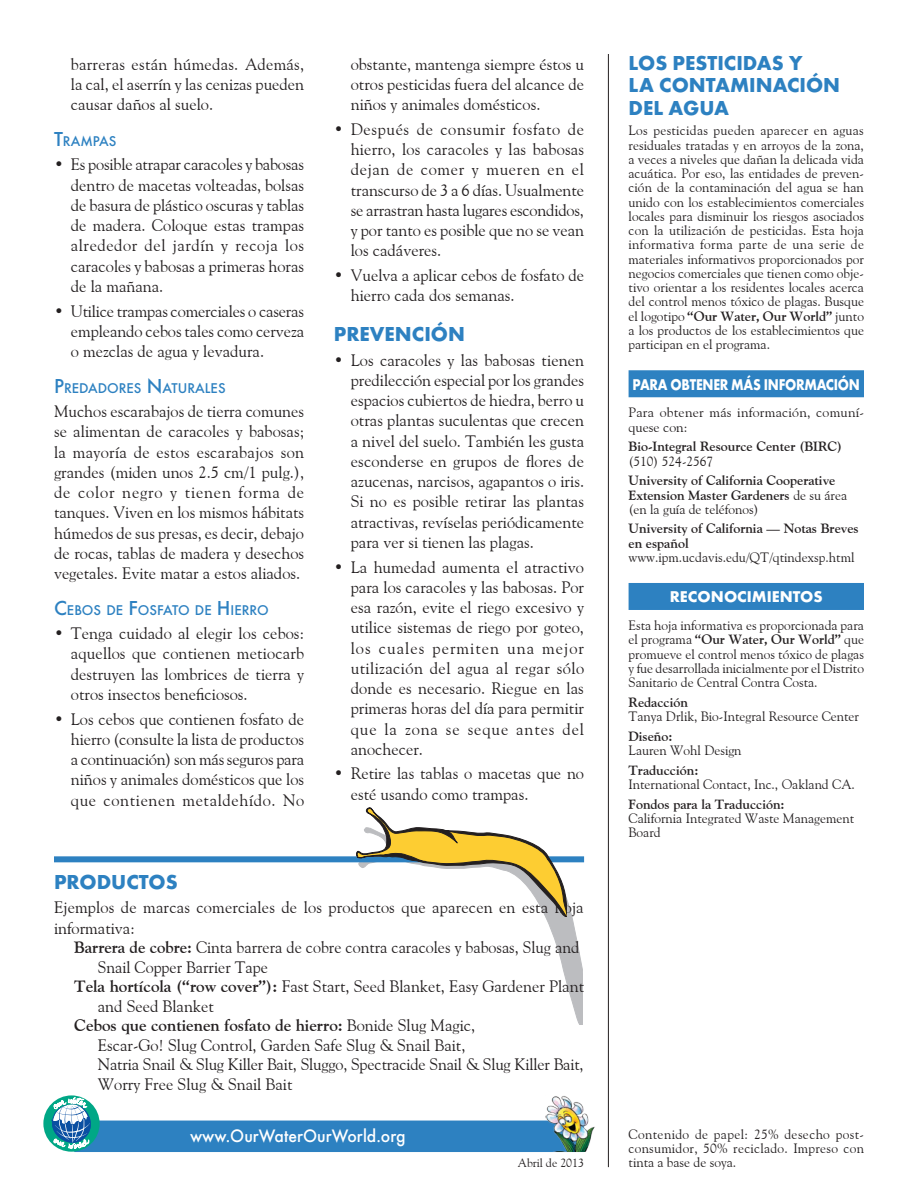
<style>
.page{position:relative;width:918px;height:1188px;background:#fff}
.page>*{position:absolute;margin:0;border:0;box-sizing:border-box;transform-origin:0 0}
.Sidebar_SubH_1{font:700 21px/22.5px "Futura T";color:#2d81c1}
.SUBH_1{font:700 21px "Futura T";color:#2d81c1}
.t1{font:500 18.75px "Futura T";color:#fff;scale:.95 1}
.BodBul{font:16.5px/20.2px "Goudy Old Style BT";color:#231f20;text-align:justify}
.Bod_1{font:16.5px/20.2px "Goudy Old Style BT";letter-spacing:.005em;color:#231f20}
.Prod{font:16.5px/19.5px "Goudy Old Style BT";color:#231f20}
.Sidebar_reversed{font:700 16.2px "Futura T";letter-spacing:-.02em;color:#fff;scale:.85 1}
.Sidebar_reversed-2{font:700 16.2px "Futura T";color:#fff}
.SubH_2_blue{font:500 14.7px "Futura T";color:#2d81c1}
.SIdebar_Bod_1{font:13.5px/14.2px "Goudy Old Style BT";color:#231f20;text-align:justify}
.Contact_1{font:700 13.5px/14.2px "Goudy Old Style BT";color:#231f20}
.Contact_1-2{font:13.5px/14.2px "Goudy Old Style BT";color:#231f20}
.Sidebar_Bod_2{font:13.5px/14.2px "Goudy Old Style BT";color:#231f20;text-align:justify}
.PaperContent{font:13.5px/14.2px "Goudy Old Style BT";letter-spacing:.02em;color:#231f20;text-align:justify}
.t2{font:12px "Goudy Old Style BT";color:#231f20}
.s1{font-size:21px}
.s2{font-weight:700}
.s3{font-weight:400}
</style>
<div class="page">
<svg style="left:545px;top:862px;width:38px;height:163px"></svg>
<div style="left:54px;top:856px;width:530px;height:6px;background:#2d81c1"></div>
<hr style="left:608px;top:54px;width:1px;height:1113px;background:#231f20">
<div style="left:629px;top:370px;width:235px;height:27px;background:#2d81c1"></div>
<div style="left:629px;top:583px;width:235px;height:27px;background:#2d81c1"></div>
<svg style="left:356px;top:807px;width:211px;height:110px"></svg>
<div style="left:74px;top:1121px;width:510px;height:31px;background:#2d81c1"></div>
<img style="left:545px;top:1096px;width:50px;height:56px">
<div style="left:43px;top:1095px;width:57px;height:57px;background:#00a786;border-radius:50%"></div>
<svg style="left:51px;top:1095px;width:41px;height:57px"></svg>
<p class="BodBul" style="left:71px;top:54px;width:235px">barreras están húmedas. Además, la cal, el aserrín y las cenizas pueden causar daños al suelo.</p>
<p class="SubH_2_blue" style="left:54px;top:132px;width:64px"><span class="s1">T</span>RAMPAS</p>
<p class="BodBul" style="left:71px;top:154px;width:235px;text-indent:-17px">• Es posible atrapar caracoles y babosas dentro de macetas volteadas, bolsas de basura de plástico oscuras y tablas de madera. Coloque estas trampas alrededor del jardín y recoja los caracoles y babosas a primeras horas de la mañana.</p>
<p class="BodBul" style="left:71px;top:300px;width:235px;text-indent:-17px">• Utilice trampas comerciales o caseras empleando cebos tales como cerveza o mezclas de agua y levadura.</p>
<p class="SubH_2_blue" style="left:54px;top:379px;width:173px"><span class="s1">P</span>REDADORES <span class="s1">N</span>ATURALES</p>
<p class="Bod_1" style="left:54px;top:401px;width:252px;text-align:justify">Muchos escarabajos de tierra comunes se alimentan de caracoles y babosas; la mayoría de estos escarabajos son grandes (miden unos 2.5 cm/1 pulg.), de color negro y tienen forma de tanques. Viven en los mismos hábitats húmedos de sus presas, es decir, debajo de rocas, tablas de madera y desechos vegetales. Evite matar a estos aliados.</p>
<p class="SubH_2_blue" style="left:54px;top:601px;width:216px"><span class="s1">C</span>EBOS DE <span class="s1">F</span>OSFATO DE <span class="s1">H</span>IERRO</p>
<p class="BodBul" style="left:71px;top:623px;width:235px;text-indent:-17px">• Tenga cuidado al elegir los cebos: aquellos que contienen metiocarb destruyen las lombrices de tierra y otros insectos beneficiosos.</p>
<p class="BodBul" style="left:71px;top:708px;width:235px;text-indent:-17px">• Los cebos que contienen fosfato de hierro (consulte la lista de productos a continuación) son más seguros para niños y animales domésticos que los que contienen metaldehído. No</p>
<p class="BodBul" style="left:351px;top:54px;width:235px">obstante, mantenga siempre éstos u otros pesticidas fuera del alcance de niños y animales domésticos.</p>
<p class="BodBul" style="left:351px;top:119px;width:235px;text-indent:-17px">• Después de consumir fosfato de hierro, los caracoles y las babosas dejan de comer y mueren en el transcurso de 3 a 6 días. Usualmente se arrastran hasta lugares escondidos, y por tanto es posible que no se vean los cadáveres.</p>
<p class="BodBul" style="left:351px;top:265px;width:235px;text-indent:-17px">• Vuelva a aplicar cebos de fosfato de hierro cada dos semanas.</p>
<p class="SUBH_1" style="left:334px;top:322px;width:133px">PREVENCIÓN</p>
<p class="BodBul" style="left:351px;top:350px;width:235px;text-indent:-17px">• Los caracoles y las babosas tienen predilección especial por los grandes espacios cubiertos de hiedra, berro u otras plantas suculentas que crecen a nivel del suelo. También les gusta esconderse en grupos de flores de azucenas, narcisos, agapantos o iris.<br>Si no es posible retirar las plantas atractivas, revíselas periódicamente para ver si tienen las plagas.</p>
<p class="BodBul" style="left:351px;top:556px;width:235px;text-indent:-17px">• La humedad aumenta el atractivo para los caracoles y las babosas. Por esa razón, evite el riego excesivo y utilice sistemas de riego por goteo, los cuales permiten una mejor utilización del agua al regar sólo donde es necesario. Riegue en las primeras horas del día para permitir que la zona se seque antes del anochecer.</p>
<p class="BodBul" style="left:351px;top:763px;width:235px;text-indent:-17px">• Retire las tablas o macetas que no esté usando como trampas.</p>
<p class="SUBH_1" style="left:54px;top:869px;width:125px">PRODUCTOS</p>
<p class="Bod_1" style="left:54px;top:897px;width:531px">Ejemplos de marcas comerciales de los productos que aparecen en esta hoja informativa:</p>
<p class="Prod" style="left:98px;top:937px;width:483px;text-indent:-24px"><span class="s2">Barrera de cobre:</span> Cinta barrera de cobre contra caracoles y babosas, Slug and<br>Snail Copper Barrier Tape</p>
<p class="Prod" style="left:98px;top:976px;width:488px;text-indent:-24px"><span class="s2">Tela hortícola (“row cover”):</span> Fast Start, Seed Blanket, Easy Gardener Plant and Seed Blanket</p>
<p class="Prod" style="left:98px;top:1015px;width:487px;text-indent:-24px"><span class="s2">Cebos que contienen fosfato de hierro:</span> Bonide Slug Magic,<br>Escar-Go! Slug Control, Garden Safe Slug &amp; Snail Bait,<br>Natria Snail &amp; Slug Killer Bait, Sluggo, Spectracide Snail &amp; Slug Killer Bait, Worry Free Slug &amp; Snail Bait</p>
<p class="t1" style="left:190px;top:1124px;width:228px">www.OurWaterOurWorld.org</p>
<p class="t2" style="left:518px;top:1156px;width:68px">Abril de 2013</p>
<p class="Sidebar_SubH_1" style="left:629px;top:51px;width:213px">LOS PESTICIDAS Y<br>LA CONTAMINACIÓN<br>DEL AGUA</p>
<p class="SIdebar_Bod_1" style="left:629px;top:123px;width:237px">Los pesticidas pueden aparecer en aguas residuales tratadas y en arroyos de la zona, a veces a niveles que dañan la delicada vida acuática. Por eso, las entidades de preven&shy;ción de la contaminación del agua se han unido con los establecimientos comerciales locales para disminuir los riesgos asociados con la utilización de pesticidas. Esta hoja informativa forma parte de una serie de materiales informativos proporcionados por negocios comerciales que tienen como obje&shy;tivo orientar a los residentes locales acerca del control menos tóxico de plagas. Busque el logotipo <span class="s2">“Our Water, Our World”</span> junto a los productos de los establecimientos que participan en el programa.</p>
<p class="Sidebar_reversed" style="left:633px;top:375px;width:269px">PARA OBTENER MÁS INFORMACIÓN</p>
<p class="SIdebar_Bod_1" style="left:629px;top:405px;width:237px">Para obtener más información, comuní&shy;quese con:</p>
<p class="Contact_1" style="left:629px;top:439px;width:216px">Bio-Integral Resource Center (BIRC) <span class="s3">(510) 524-2567</span></p>
<p class="Contact_1" style="left:629px;top:473px;width:220px">University of California Cooperative<br>Extension Master Gardeners <span class="s3">de su área (en la guía de teléfonos)</span></p>
<p class="Contact_1" style="left:629px;top:521px;width:232px">University of California — Notas Breves en español <span class="s3">www.ipm.ucdavis.edu/QT/qtindexsp.html</span></p>
<p class="Sidebar_reversed-2" style="left:670px;top:587px;width:154px">RECONOCIMIENTOS</p>
<p class="Sidebar_Bod_2" style="left:629px;top:618px;width:237px">Esta hoja informativa es proporcionada para el programa <span class="s2">“Our Water, Our World”</span> que promueve el control menos tóxico de plagas y fue desarrollada inicialmente por el Distrito Sanitario de Central Contra Costa.</p>
<p class="Contact_1-2" style="left:629px;top:695px;width:232px"><span class="s2">Redacción<br></span>Tanya Drlik, Bio-Integral Resource Center</p>
<p class="Contact_1-2" style="left:629px;top:729px;width:115px"><span class="s2">Diseño:<br></span>Lauren Wohl Design</p>
<p class="Contact_1-2" style="left:629px;top:763px;width:228px"><span class="s2">Traducción:<br></span>International Contact, Inc., Oakland CA.</p>
<p class="Contact_1-2" style="left:629px;top:796px;width:227px"><span class="s2">Fondos para la Traducción:<br></span>California Integrated Waste Management<br>Board</p>
<p class="PaperContent" style="left:629px;top:1127px;width:237px">Contenido de papel: 25% desecho post&shy;consumidor, 50% reciclado. Impreso con tinta a base de soya.</p>
</div>
